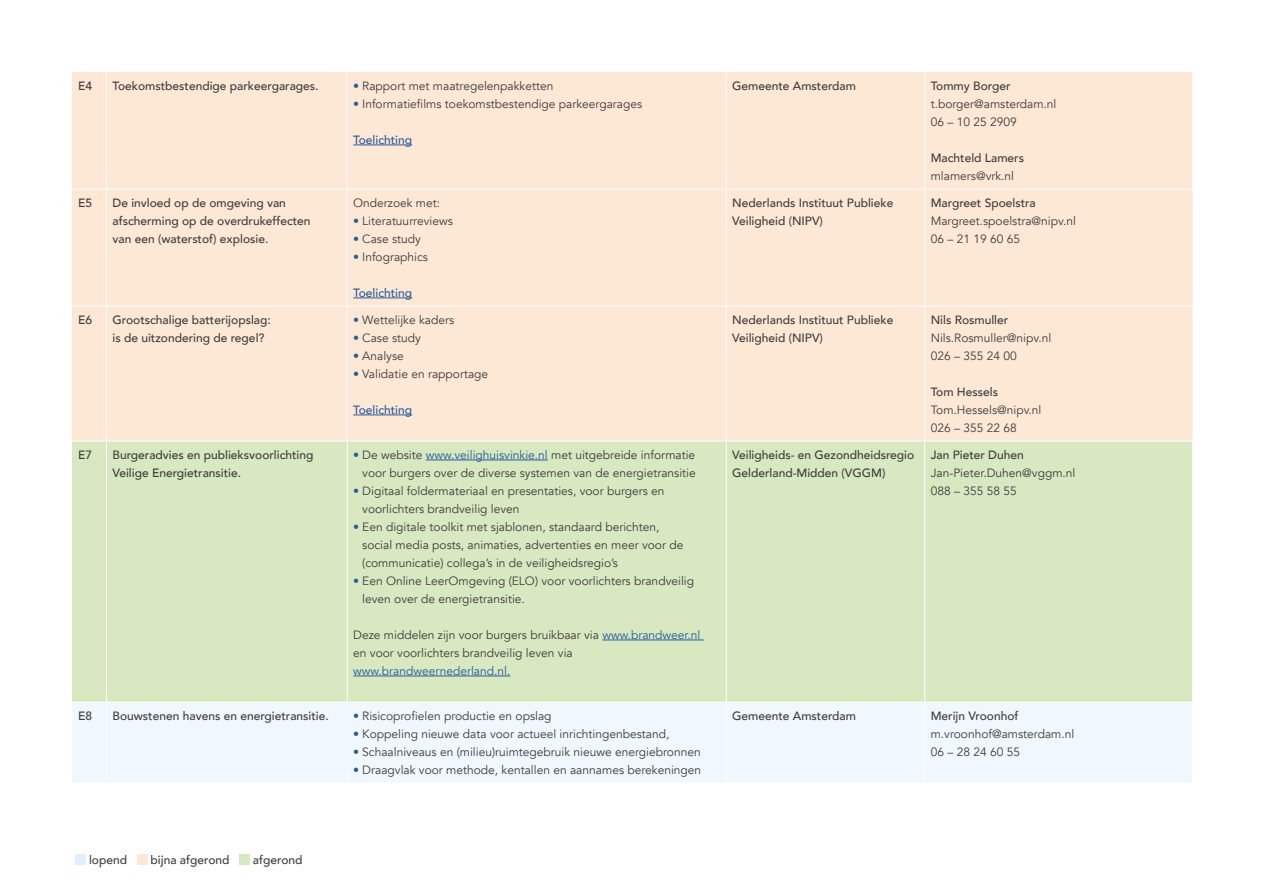
<style>
.page{position:relative;width:1263px;height:893px;background:#fff}
.page>*{position:absolute;margin:0;border:0;box-sizing:border-box;transform-origin:0 0}
.t1{font:12px/18px "Avenir";color:#3c3c3b}
.t2{font:500 12px/18px "Avenir";color:#3c3c3b}
.t3{font:500 12px "Avenir";color:#275b9b}
.t4{font:12px "Avenir";color:#275b9b}
.s1{font-weight:800;color:#275b9b}
.s2{color:#275b9b}
</style>
<div class="page">
<div style="left:76px;top:854px;width:10px;height:10px;background:#e1eefb"></div>
<div style="left:137px;top:854px;width:10px;height:10px;background:#fde8d5"></div>
<div style="left:239px;top:854px;width:11px;height:10px;background:#d8e8c1"></div>
<div style="left:72px;top:72px;width:1120px;height:369px;background:#fde8d5"></div>
<div style="left:72px;top:442px;width:1120px;height:260px;background:#d8e8c1"></div>
<div style="left:72px;top:703px;width:1120px;height:79px;background:#f0f7fd"></div>
<hr style="left:106px;top:189px;width:1px;height:117px;background:#fff">
<hr style="left:347px;top:189px;width:1px;height:117px;background:#fff">
<hr style="left:726px;top:189px;width:1px;height:117px;background:#fff">
<hr style="left:924px;top:189px;width:1px;height:117px;background:#fff">
<hr style="left:106px;top:306px;width:1px;height:135px;background:#fff">
<hr style="left:347px;top:306px;width:1px;height:135px;background:#fff">
<hr style="left:726px;top:306px;width:1px;height:135px;background:#fff">
<hr style="left:924px;top:306px;width:1px;height:135px;background:#fff">
<hr style="left:106px;top:441px;width:1px;height:261px;background:#fff">
<hr style="left:347px;top:441px;width:1px;height:261px;background:#fff">
<hr style="left:726px;top:441px;width:1px;height:261px;background:#fff">
<hr style="left:924px;top:441px;width:1px;height:261px;background:#fff">
<hr style="left:106px;top:702px;width:1px;height:81px;background:#fff">
<hr style="left:347px;top:702px;width:1px;height:81px;background:#fff">
<hr style="left:726px;top:702px;width:1px;height:81px;background:#fff">
<hr style="left:924px;top:702px;width:1px;height:81px;background:#fff">
<hr style="left:106px;top:72px;width:1px;height:117px;background:#fff">
<hr style="left:347px;top:72px;width:1px;height:117px;background:#fff">
<hr style="left:726px;top:72px;width:1px;height:117px;background:#fff">
<hr style="left:924px;top:72px;width:1px;height:117px;background:#fff">
<hr style="left:72px;top:189px;width:34px;height:1px;background:#fff">
<hr style="left:106px;top:189px;width:241px;height:1px;background:#fff">
<hr style="left:347px;top:189px;width:379px;height:1px;background:#fff">
<hr style="left:726px;top:189px;width:199px;height:1px;background:#fff">
<hr style="left:925px;top:189px;width:268px;height:1px;background:#fff">
<hr style="left:72px;top:306px;width:34px;height:1px;background:#fff">
<hr style="left:106px;top:306px;width:241px;height:1px;background:#fff">
<hr style="left:347px;top:306px;width:379px;height:1px;background:#fff">
<hr style="left:726px;top:306px;width:199px;height:1px;background:#fff">
<hr style="left:925px;top:306px;width:267px;height:1px;background:#fff">
<hr style="left:353px;top:145px;width:59px;height:1px;background:#275b9b">
<hr style="left:353px;top:298px;width:59px;height:1px;background:#275b9b">
<hr style="left:353px;top:415px;width:59px;height:1px;background:#275b9b">
<hr style="left:426px;top:460px;width:122px;height:1px;background:#275b9b">
<hr style="left:602px;top:640px;width:102px;height:1px;background:#275b9b">
<hr style="left:353px;top:676px;width:157px;height:1px;background:#275b9b">
<p class="t2" style="left:78px;top:76px;width:16px">E4</p>
<p class="t2" style="left:112px;top:76px;width:208px">Toekomstbestendige parkeergarages.</p>
<p class="t1" style="left:353px;top:77px;width:202px"><span class="s1">•</span> Rapport met maatregelenpakketten</p>
<p class="t1" style="left:353px;top:95px;width:291px"><span class="s1">•</span> Informatiefilms toekomstbestendige parkeergarages</p>
<p class="t3" style="left:353px;top:129px;width:60px">Toelichting</p>
<p class="t2" style="left:78px;top:193px;width:16px">E5</p>
<p class="t2" style="left:113px;top:193px;width:200px">De invloed op de omgeving van afscherming op de overdrukeffecten van een (waterstof) explosie.</p>
<p class="t1" style="left:353px;top:194px;width:88px">Onderzoek met:</p>
<p class="t1" style="left:353px;top:212px;width:101px"><span class="s1">•</span> Literatuurreviews</p>
<p class="t1" style="left:353px;top:230px;width:69px"><span class="s1">•</span> Case study</p>
<p class="t1" style="left:353px;top:248px;width:76px"><span class="s1">•</span> Infographics</p>
<p class="t3" style="left:353px;top:282px;width:60px">Toelichting</p>
<p class="t2" style="left:78px;top:310px;width:16px">E6</p>
<p class="t2" style="left:113px;top:310px;width:160px">Grootschalige batterijopslag: is de uitzondering de regel?</p>
<p class="t1" style="left:353px;top:311px;width:102px"><span class="s1">•</span> Wettelijke kaders</p>
<p class="t1" style="left:353px;top:329px;width:69px"><span class="s1">•</span> Case study</p>
<p class="t1" style="left:353px;top:347px;width:52px"><span class="s1">•</span> Analyse</p>
<p class="t1" style="left:353px;top:365px;width:136px"><span class="s1">•</span> Validatie en rapportage</p>
<p class="t3" style="left:353px;top:399px;width:60px">Toelichting</p>
<p class="t2" style="left:78px;top:445px;width:16px">E7</p>
<p class="t2" style="left:113px;top:445px;width:202px">Burgeradvies en publieksvoorlichting<br>Veilige Energietransitie.</p>
<p class="t1" style="left:353px;top:446px;width:344px;text-align:right"><span class="s1">•</span> De website <span class="s2">www.veilighuisvinkie.nl</span> met uitgebreide informatie voor burgers over de diverse systemen van de energietransitie</p>
<p class="t1" style="left:362px;top:482px;width:304px;text-indent:-9px"><span class="s1">•</span> Digitaal foldermateriaal en presentaties, voor burgers en voorlichters brandveilig leven</p>
<p class="t1" style="left:362px;top:518px;width:323px;text-indent:-9px"><span class="s1">•</span> Een digitale toolkit met sjablonen, standaard berichten, social media posts, animaties, advertenties en meer voor de (communicatie) collega’s in de veiligheidsregio’s</p>
<p class="t1" style="left:362px;top:572px;width:333px;text-indent:-9px"><span class="s1">•</span> Een Online LeerOmgeving (ELO) voor voorlichters brandveilig leven over de energietransitie.</p>
<p class="t1" style="left:353px;top:626px;width:349px">Deze middelen zijn voor burgers bruikbaar via <span class="s2">www.brandweer.nl </span>en voor voorlichters brandveilig leven via</p>
<p class="t4" style="left:353px;top:664px;width:159px">www.brandweernederland.nl.</p>
<p class="t2" style="left:78px;top:706px;width:16px">E8</p>
<p class="t2" style="left:113px;top:706px;width:218px">Bouwstenen havens en energietransitie.</p>
<p class="t1" style="left:353px;top:707px;width:200px"><span class="s1">•</span> Risicoprofielen productie en opslag</p>
<p class="t1" style="left:353px;top:725px;width:318px"><span class="s1">•</span> Koppeling nieuwe data voor actueel inrichtingenbestand,</p>
<p class="t1" style="left:353px;top:743px;width:349px"><span class="s1">•</span> Schaalniveaus en (milieu)ruimtegebruik nieuwe energiebronnen</p>
<p class="t1" style="left:353px;top:761px;width:349px"><span class="s1">•</span> Draagvlak voor methode, kentallen en aannames berekeningen</p>
<p class="t2" style="left:89px;top:850px;width:40px">lopend</p>
<p class="t2" style="left:151px;top:850px;width:80px">bijna afgerond</p>
<p class="t2" style="left:253px;top:850px;width:51px">afgerond</p>
<p class="t2" style="left:732px;top:76px;width:125px">Gemeente Amsterdam</p>
<p class="t2" style="left:931px;top:76px;width:81px">Tommy Borger</p>
<p class="t1" style="left:931px;top:95px;width:127px">t.borger@amsterdam.nl<br>06 – 10 25 2909</p>
<p class="t2" style="left:931px;top:148px;width:95px">Machteld Lamers</p>
<p class="t1" style="left:931px;top:167px;width:85px">mlamers@vrk.nl</p>
<p class="t2" style="left:732px;top:193px;width:163px">Nederlands Instituut Publieke<br>Veiligheid (NIPV)</p>
<p class="t2" style="left:931px;top:193px;width:107px">Margreet Spoelstra</p>
<p class="t1" style="left:931px;top:212px;width:147px">Margreet.spoelstra@nipv.nl<br>06 – 21 19 60 65</p>
<p class="t2" style="left:732px;top:310px;width:163px">Nederlands Instituut Publieke<br>Veiligheid (NIPV)</p>
<p class="t2" style="left:931px;top:310px;width:79px">Nils Rosmuller</p>
<p class="t1" style="left:931px;top:329px;width:122px">Nils.Rosmuller@nipv.nl<br>026 – 355 24 00</p>
<p class="t2" style="left:931px;top:382px;width:69px">Tom Hessels</p>
<p class="t1" style="left:931px;top:401px;width:112px">Tom.Hessels@nipv.nl<br>026 – 355 22 68</p>
<p class="t2" style="left:732px;top:445px;width:184px">Veiligheids- en Gezondheidsregio<br>Gelderland-Midden (VGGM)</p>
<p class="t2" style="left:931px;top:445px;width:95px">Jan Pieter Duhen</p>
<p class="t1" style="left:931px;top:464px;width:146px">Jan-Pieter.Duhen@vggm.nl<br>088 – 355 58 55</p>
<p class="t2" style="left:732px;top:706px;width:125px">Gemeente Amsterdam</p>
<p class="t2" style="left:931px;top:706px;width:89px">Merijn Vroonhof</p>
<p class="t1" style="left:931px;top:725px;width:145px">m.vroonhof@amsterdam.nl<br>06 – 28 24 60 55</p>
</div>
